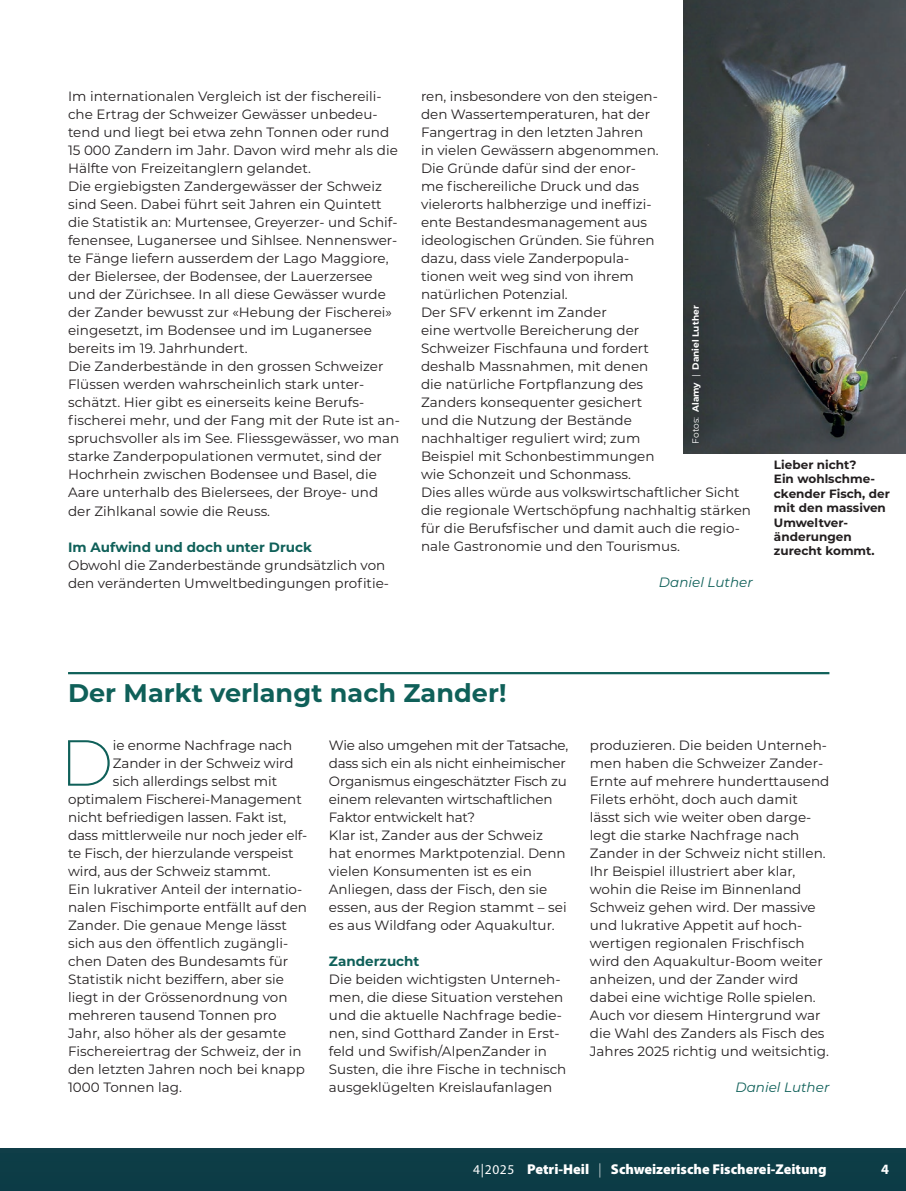
<style>
.page{position:relative;width:906px;height:1191px;background:#fff}
.page>*{position:absolute;margin:0;border:0;box-sizing:border-box;transform-origin:0 0}
.t1{font:200 64.95px "Montserrat";color:#0f6059}
.t2{font:700 25.5px "Montserrat";color:#0f6059}
.t3{font:900 14.25px "Myriad Pro";color:#fff}
.t4{font:700 14.25px "Myriad Pro";color:#fff}
.t5{font:13.5px/18px "Montserrat";color:#231f20}
.t6{font:700 13.5px "Montserrat";color:#0f6059}
.t7{font:italic 13.5px "Montserrat";color:#0f6059}
.t8{font:700 12px/14.4px "Montserrat";color:#231f20}
.t9{font:700 9px "Montserrat";color:#fff}
.s1{font-weight:400}
.s2{font-weight:400;font-size:13.5px}
.s3{font-weight:300}
</style>
<div class="page">
<div style="left:0;top:1148px;width:906px;height:43px;background:#0d3d46"></div>
<hr style="left:68px;top:672px;width:761px;height:2px;background:#0f6059">
<img style="left:684px;top:0;width:222px;height:453px">
<div style="left:680px;top:294px;width:35px;height:163px;background:#231f20;opacity:.75"></div>
<p class="t5" style="left:68px;top:87px;width:333px">Im internationalen Vergleich ist der fischereili&shy;che Ertrag der Schweizer Gewässer unbedeu&shy;tend und liegt bei etwa zehn Tonnen oder rund 15 000 Zandern im Jahr. Davon wird mehr als die Hälfte von Freizeitanglern gelandet.<br>Die ergiebigsten Zandergewässer der Schweiz sind Seen. Dabei führt seit Jahren ein Quintett die Statistik an: Murtensee, Greyerzer- und Schif&shy;fenensee, Luganersee und Sihlsee. Nennenswer&shy;te Fänge liefern ausserdem der Lago Maggiore, der Bielersee, der Bodensee, der Lauerzersee und der Zürichsee. In all diese Gewässer wurde der Zander bewusst zur «Hebung der Fischerei» eingesetzt, im Bodensee und im Luganersee bereits im 19. Jahrhundert.<br>Die Zanderbestände in den grossen Schweizer Flüssen werden wahrscheinlich stark unter&shy;schätzt. Hier gibt es einerseits keine Berufs&shy;fischerei mehr, und der Fang mit der Rute ist an&shy;spruchsvoller als im See. Fliessgewässer, wo man starke Zanderpopulationen vermutet, sind der Hochrhein zwischen Bodensee und Basel, die Aare unterhalb des Bielersees, der Broye- und der Zihlkanal sowie die Reuss.</p>
<p class="t6" style="left:68px;top:537px;width:245px">Im Aufwind und doch unter Druck</p>
<p class="t5" style="left:68px;top:555px;width:322px">Obwohl die Zanderbestände grundsätzlich von den veränderten Umweltbedingungen profitie-</p>
<p class="t5" style="left:421px;top:87px;width:331px">ren, insbesondere von den steigen-<br>den Wassertemperaturen, hat der<br>Fangertrag in den letzten Jahren<br>in vielen Gewässern abgenommen.<br>Die Gründe dafür sind der enor-<br>me fischereiliche Druck und das<br>vielerorts halbherzige und ineffizi-<br>ente Bestandesmanagement aus<br>ideologischen Gründen. Sie führen<br>dazu, dass viele Zanderpopula-<br>tionen weit weg sind von ihrem<br>natürlichen Potenzial.<br>Der SFV erkennt im Zander<br>eine wertvolle Bereicherung der<br>Schweizer Fischfauna und fordert<br>deshalb Massnahmen, mit denen<br>die natürliche Fortpflanzung des<br>Zanders konsequenter gesichert<br>und die Nutzung der Bestände<br>nachhaltiger reguliert wird; zum<br>Beispiel mit Schonbestimmungen<br>wie Schonzeit und Schonmass.<br>Dies alles würde aus volkswirtschaftlicher Sicht die regionale Wertschöpfung nachhaltig stärken für die Berufsfischer und damit auch die regio&shy;nale Gastronomie und den Tourismus.</p>
<p class="t7" style="left:659px;top:573px;width:95px">Daniel Luther</p>
<p class="t9" style="left:689px;top:443px;width:140px;rotate:-90deg"><span class="s1">Fotos:</span> Alamy <span class="s1">|</span> Daniel Luther</p>
<p class="t8" style="left:774px;top:457px;width:117px">Lieber nicht?<br>Ein wohlschme&shy;ckender Fisch, der mit den massiven<br>Umweltver&shy;änderungen zurecht kommt.</p>
<h2 class="t2" style="left:68px;top:675px;width:440px">Der Markt verlangt nach Zander!</h2>
<h1 class="t1" style="left:60px;top:719px;width:55px">D</h1>
<p class="t5" style="left:113px;top:735px;width:181px">ie enorme Nachfrage nach</p>
<p class="t5" style="left:329px;top:735px;width:241px">Wie also umgehen mit der Tatsache, dass sich ein als nicht einheimischer Organismus eingeschätzter Fisch zu einem relevanten wirtschaftlichen Faktor entwickelt hat?<br>Klar ist, Zander aus der Schweiz hat enormes Marktpotenzial. Denn vielen Konsumenten ist es ein Anliegen, dass der Fisch, den sie essen, aus der Region stammt – sei es aus Wildfang oder Aquakultur.</p>
<p class="t6" style="left:329px;top:951px;width:92px">Zanderzucht</p>
<p class="t5" style="left:329px;top:969px;width:239px">Die beiden wichtigsten Unterneh&shy;men, die diese Situation verstehen und die aktuelle Nachfrage bedie&shy;nen, sind Gotthard Zander in Erst&shy;feld und Swifish/AlpenZander in Susten, die ihre Fische in technisch ausgeklügelten Kreislaufanlagen</p>
<p class="t5" style="left:113px;top:753px;width:182px">Zander in der Schweiz wird</p>
<p class="t5" style="left:113px;top:771px;width:166px">sich allerdings selbst mit</p>
<p class="t5" style="left:68px;top:789px;width:235px">optimalem Fischerei-Management</p>
<p class="t5" style="left:68px;top:807px;width:220px">nicht befriedigen lassen. Fakt ist,</p>
<p class="t5" style="left:68px;top:825px;width:241px">dass mittlerweile nur noch jeder elf-</p>
<p class="t5" style="left:68px;top:843px;width:227px">te Fisch, der hierzulande verspeist</p>
<p class="t5" style="left:68px;top:861px;width:204px">wird, aus der Schweiz stammt.</p>
<p class="t5" style="left:68px;top:879px;width:236px">Ein lukrativer Anteil der internatio-</p>
<p class="t5" style="left:68px;top:897px;width:240px">nalen Fischimporte entfällt auf den</p>
<p class="t5" style="left:68px;top:915px;width:220px">Zander. Die genaue Menge lässt</p>
<p class="t5" style="left:68px;top:933px;width:222px">sich aus den öffentlich zugängli-</p>
<p class="t5" style="left:68px;top:951px;width:222px">chen Daten des Bundesamts für</p>
<p class="t5" style="left:68px;top:969px;width:217px">Statistik nicht beziffern, aber sie</p>
<p class="t5" style="left:68px;top:987px;width:221px">liegt in der Grössenordnung von</p>
<p class="t5" style="left:68px;top:1005px;width:210px">mehreren tausend Tonnen pro</p>
<p class="t5" style="left:68px;top:1023px;width:220px">Jahr, also höher als der gesamte</p>
<p class="t5" style="left:68px;top:1041px;width:235px">Fischereiertrag der Schweiz, der in</p>
<p class="t5" style="left:68px;top:1059px;width:238px">den letzten Jahren noch bei knapp</p>
<p class="t5" style="left:68px;top:1077px;width:115px">1000 Tonnen lag.</p>
<p class="t5" style="left:590px;top:735px;width:241px">produzieren. Die beiden Unterneh&shy;men haben die Schweizer Zander-Ernte auf mehrere hunderttausend Filets erhöht, doch auch damit lässt sich wie weiter oben darge&shy;legt die starke Nachfrage nach Zander in der Schweiz nicht stillen.<br>Ihr Beispiel illustriert aber klar, wohin die Reise im Binnenland Schweiz gehen wird. Der massive und lukrative Appetit auf hoch&shy;wertigen regionalen Frischfisch wird den Aquakultur-Boom weiter anheizen, und der Zander wird dabei eine wichtige Rolle spielen.<br>Auch vor diesem Hintergrund war die Wahl des Zanders als Fisch des Jahres 2025 richtig und weitsichtig.</p>
<p class="t7" style="left:735px;top:1077px;width:95px">Daniel Luther</p>
<p class="t3" style="left:473px;top:1159px;width:355px"><span class="s2">4|2025</span> Petri-Heil <span class="s3">|</span> Schweizerische Fischerei-Zeitung</p>
<p class="t4" style="left:881px;top:1159px;width:9px">4</p>
</div>
